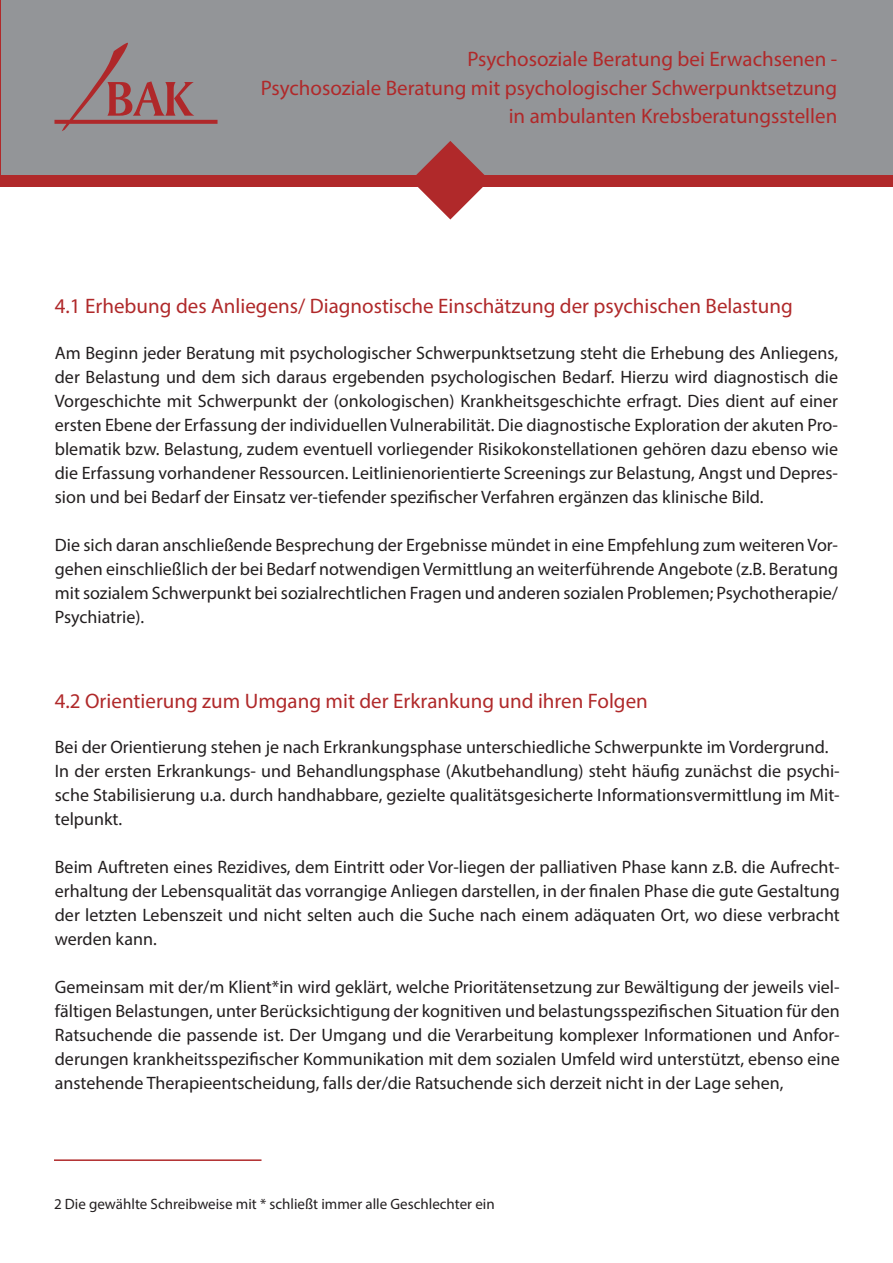
<style>
.page{position:relative;width:893px;height:1263px;background:#fff}
.page>*{position:absolute;margin:0;border:0;box-sizing:border-box;transform-origin:0 0}
.t1{font:21px/28.5px "Myriad Pro";color:#b0292a;text-align:right}
.Fließtext{font:18px/24px "Myriad Pro";color:#231f20;text-align:justify}
.Fußzeile{font:15px "Myriad Pro";color:#231f20}
</style>
<div class="page">
<div style="left:0;top:0;width:893px;height:187px;background:#b0292a"></div>
<div style="left:1px;top:0;width:892px;height:174px;background:#939598"></div>
<svg style="left:411px;top:141px;width:79px;height:78px"></svg>
<svg style="left:54px;top:43px;width:164px;height:88px"></svg>
<hr style="left:54px;top:1159px;width:207px;height:2px;background:#b0292a">
<p class="t1" style="left:261px;top:45px;width:578px">Psychosoziale Beratung bei Erwachsenen -<br>Psychosoziale Beratung mit psychologischer Schwerpunktsetzung in ambulanten Krebsberatungsstellen</p>
<p class="t1" style="left:55px;top:292px;width:739px">4.1 Erhebung des Anliegens/ Diagnostische Einschätzung der psychischen Belastung</p>
<p class="Fließtext" style="left:55px;top:340px;width:785px">Am Beginn jeder Beratung mit psychologischer Schwerpunktsetzung steht die Erhebung des Anliegens, der Belastung und dem sich daraus ergebenden psychologischen Bedarf. Hierzu wird diagnostisch die Vorgeschichte mit Schwerpunkt der (onkologischen) Krankheitsgeschichte erfragt. Dies dient auf einer ersten Ebene der Erfassung der individuellen Vulnerabilität. Die diagnostische Exploration der akuten Pro&shy;blematik bzw. Belastung, zudem eventuell vorliegender Risikokonstellationen gehören dazu ebenso wie die Erfassung vorhandener Ressourcen. Leitlinienorientierte Screenings zur Belastung, Angst und Depres&shy;sion und bei Bedarf der Einsatz ver-tiefender spezifischer Verfahren ergänzen das klinische Bild.</p>
<p class="Fließtext" style="left:55px;top:532px;width:785px">Die sich daran anschließende Besprechung der Ergebnisse mündet in eine Empfehlung zum weiteren Vor&shy;gehen einschließlich der bei Bedarf notwendigen Vermittlung an weiterführende Angebote (z.B. Beratung mit sozialem Schwerpunkt bei sozialrechtlichen Fragen und anderen sozialen Problemen; Psychotherapie/ Psychiatrie).</p>
<p class="t1" style="left:55px;top:686px;width:595px">4.2 Orientierung zum Umgang mit der Erkrankung und ihren Folgen</p>
<p class="Fließtext" style="left:55px;top:735px;width:775px">Bei der Orientierung stehen je nach Erkrankungsphase unterschiedliche Schwerpunkte im Vordergrund.</p>
<p class="Fließtext" style="left:55px;top:759px;width:786px">In der ersten Erkrankungs- und Behandlungsphase (Akutbehandlung) steht häufig zunächst die psychi&shy;sche Stabilisierung u.a. durch handhabbare, gezielte qualitätsgesicherte Informationsvermittlung im Mit&shy;telpunkt.</p>
<p class="Fließtext" style="left:55px;top:855px;width:786px">Beim Auftreten eines Rezidives, dem Eintritt oder Vor-liegen der palliativen Phase kann z.B. die Aufrecht&shy;erhaltung der Lebensqualität das vorrangige Anliegen darstellen, in der finalen Phase die gute Gestaltung der letzten Lebenszeit und nicht selten auch die Suche nach einem adäquaten Ort, wo diese verbracht werden kann.</p>
<p class="Fließtext" style="left:55px;top:975px;width:786px">Gemeinsam mit der/m Klient*in wird geklärt, welche Prioritätensetzung zur Bewältigung der jeweils viel&shy;fältigen Belastungen, unter Berücksichtigung der kognitiven und belastungsspezifischen Situation für den Ratsuchende die passende ist. Der Umgang und die Verarbeitung komplexer Informationen und Anfor&shy;derungen krankheitsspezifischer Kommunikation mit dem sozialen Umfeld wird unterstützt, ebenso eine anstehende Therapieentscheidung, falls der/die Ratsuchende sich derzeit nicht in der Lage sehen,</p>
<p class="Fußzeile" style="left:54px;top:1195px;width:442px">2 Die gewählte Schreibweise mit * schließt immer alle Geschlechter ein</p>
</div>
